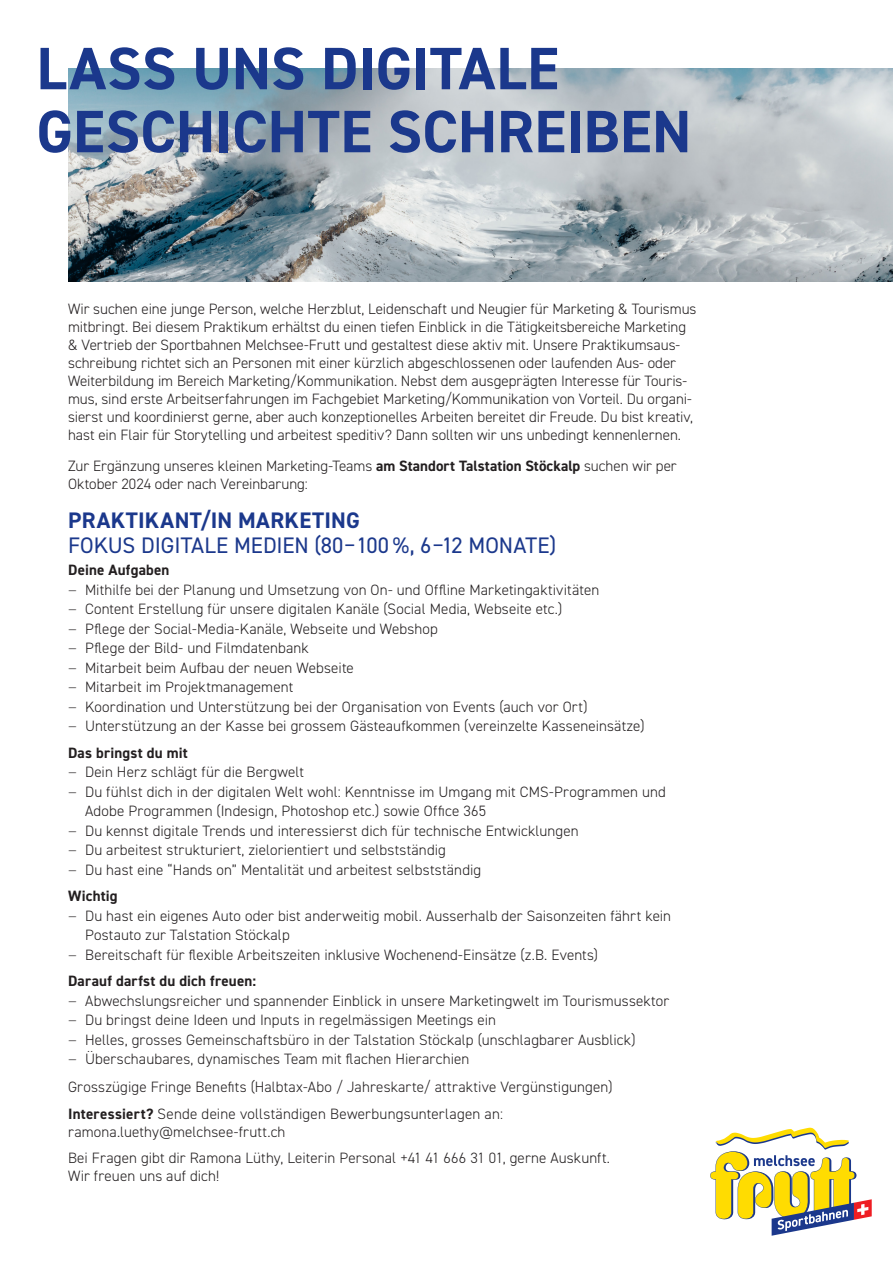
<style>
.page{position:relative;width:893px;height:1263px;background:#fff}
.page>*{position:absolute;margin:0;border:0;box-sizing:border-box;transform-origin:0 0}
.t1{font:700 60px/63px "DIN2014";color:#1b388c}
.t2{font:22.5px "DIN2014";letter-spacing:-.005em;color:#1b388c}
.t3{font:700 22.5px "DIN2014";letter-spacing:.015em;color:#1b388c}
.t4{font:300 15px/18px "DIN2014";letter-spacing:.005em;color:#231f20}
.t5{font:700 15px "DIN2014";letter-spacing:.015em;color:#231f20}
.s1{font-weight:700}
.s2{font-family:"Meta Pro"}
</style>
<div class="page">
<svg style="left:710px;top:1128px;width:162px;height:108px"></svg>
<img style="left:68px;top:68px;width:825px;height:213px">
<h1 class="t1" style="left:36px;top:36px;width:656px">LASS UNS DIGITALE<br>GESCHICHTE SCHREIBEN</h1>
<p class="t4" style="left:68px;top:300px;width:630px">Wir suchen eine junge Person, welche Herzblut, Leidenschaft und Neugier für Marketing &amp; Tourismus mitbringt. Bei diesem Praktikum erhältst du einen tiefen Einblick in die Tätigkeitsbereiche Marketing &amp; Vertrieb der Sportbahnen Melchsee-Frutt und gestaltest diese aktiv mit. Unsere Praktikumsaus&shy;schreibung richtet sich an Personen mit einer kürzlich abgeschlossenen oder laufenden Aus- oder Weiterbildung im Bereich Marketing/Kommunikation. Nebst dem ausgeprägten Interesse für Touris&shy;mus, sind erste Arbeitserfahrungen im Fachgebiet Marketing/Kommunikation von Vorteil. Du organi&shy;sierst und koordinierst gerne, aber auch konzeptionelles Arbeiten bereitet dir Freude. Du bist kreativ, hast ein Flair für Storytelling und arbeitest speditiv? Dann sollten wir uns unbedingt kennenlernen.</p>
<p class="t4" style="left:68px;top:457px;width:610px">Zur Ergänzung unseres kleinen Marketing-Teams <span class="s1">am Standort Talstation Stöckalp</span> suchen wir per<br>Oktober 2024 oder nach Vereinbarung:</p>
<h2 class="t3" style="left:68px;top:505px;width:293px">PRAKTIKANT/IN MARKETING</h2>
<h2 class="t2" style="left:68px;top:531px;width:490px">FOKUS DIGITALE MEDIEN (80–100 %, 6–12 MONATE)</h2>
<p class="t5" style="left:68px;top:560px;width:103px">Deine Aufgaben</p>
<p class="t4" style="left:68px;top:581px;width:533px"><span class="s2">–</span> Mithilfe bei der Planung und Umsetzung von On- und Offline Marketingaktivitäten</p>
<p class="t4" style="left:68px;top:600px;width:496px"><span class="s2">–</span> Content Erstellung für unsere digitalen Kanäle (Social Media, Webseite etc.)</p>
<p class="t4" style="left:68px;top:620px;width:371px"><span class="s2">–</span> Pflege der Social-Media-Kanäle, Webseite und Webshop</p>
<p class="t4" style="left:68px;top:639px;width:242px"><span class="s2">–</span> Pflege der Bild- und Filmdatenbank</p>
<p class="t4" style="left:68px;top:659px;width:287px"><span class="s2">–</span> Mitarbeit beim Aufbau der neuen Webseite</p>
<p class="t4" style="left:68px;top:678px;width:227px"><span class="s2">–</span> Mitarbeit im Projektmanagement</p>
<p class="t4" style="left:68px;top:698px;width:521px"><span class="s2">–</span> Koordination und Unterstützung bei der Organisation von Events (auch vor Ort)</p>
<p class="t4" style="left:68px;top:713px;width:578px;line-height:26.5px"><span class="s2">–</span> Unterstützung an der Kasse bei grossem Gästeaufkommen (vereinzelte Kasseneinsätze)<br><span class="s1">Das bringst du mit</span></p>
<p class="t4" style="left:68px;top:763px;width:237px"><span class="s2">–</span> Dein Herz schlägt für die Bergwelt</p>
<p class="t4" style="left:85px;top:782px;width:582px;line-height:19.5px;text-indent:-17px"><span class="s2">–</span> Du fühlst dich in der digitalen Welt wohl: Kenntnisse im Umgang mit CMS-Programmen und<br>Adobe Programmen (Indesign, Photoshop etc.) sowie Office 365</p>
<p class="t4" style="left:68px;top:822px;width:512px"><span class="s2">–</span> Du kennst digitale Trends und interessierst dich für technische Entwicklungen</p>
<p class="t4" style="left:68px;top:841px;width:379px"><span class="s2">–</span> Du arbeitest strukturiert, zielorientiert und selbstständig</p>
<p class="t4" style="left:68px;top:856px;width:415px;line-height:26.5px"><span class="s2">–</span> Du hast eine “Hands on” Mentalität und arbeitest selbstständig<br><span class="s1">Wichtig</span></p>
<p class="t4" style="left:85px;top:906px;width:588px;line-height:19.5px;text-indent:-17px"><span class="s2">–</span> Du hast ein eigenes Auto oder bist anderweitig mobil. Ausserhalb der Saisonzeiten fährt kein<br>Postauto zur Talstation Stöckalp</p>
<p class="t4" style="left:68px;top:941px;width:532px;line-height:26.5px"><span class="s2">–</span> Bereitschaft für flexible Arbeitszeiten inklusive Wochenend-Einsätze (z.B. Events)<br><span class="s1">Darauf darfst du dich freuen:</span></p>
<p class="t4" style="left:68px;top:992px;width:603px"><span class="s2">–</span> Abwechslungsreicher und spannender Einblick in unsere Marketingwelt im Tourismussektor</p>
<p class="t4" style="left:68px;top:1011px;width:429px"><span class="s2">–</span> Du bringst deine Ideen und Inputs in regelmässigen Meetings ein</p>
<p class="t4" style="left:68px;top:1031px;width:569px"><span class="s2">–</span> Helles, grosses Gemeinschaftsbüro in der Talstation Stöckalp (unschlagbarer Ausblick)</p>
<p class="t4" style="left:68px;top:1045px;width:546px;line-height:28px"><span class="s2">–</span> Überschaubares, dynamisches Team mit flachen Hierarchien<br>Grosszügige Fringe Benefits (Halbtax-Abo / Jahreskarte/ attraktive Vergünstigungen)</p>
<p class="t4" style="left:68px;top:1105px;width:436px"><span class="s1">Interessiert?</span> Sende deine vollständigen Bewerbungsunterlagen an: ramona.luethy@melchsee-frutt.ch</p>
<p class="t4" style="left:68px;top:1149px;width:543px">Bei Fragen gibt dir Ramona Lüthy, Leiterin Personal +41 41 666 31 01, gerne Auskunft.<br>Wir freuen uns auf dich!</p>
</div>
